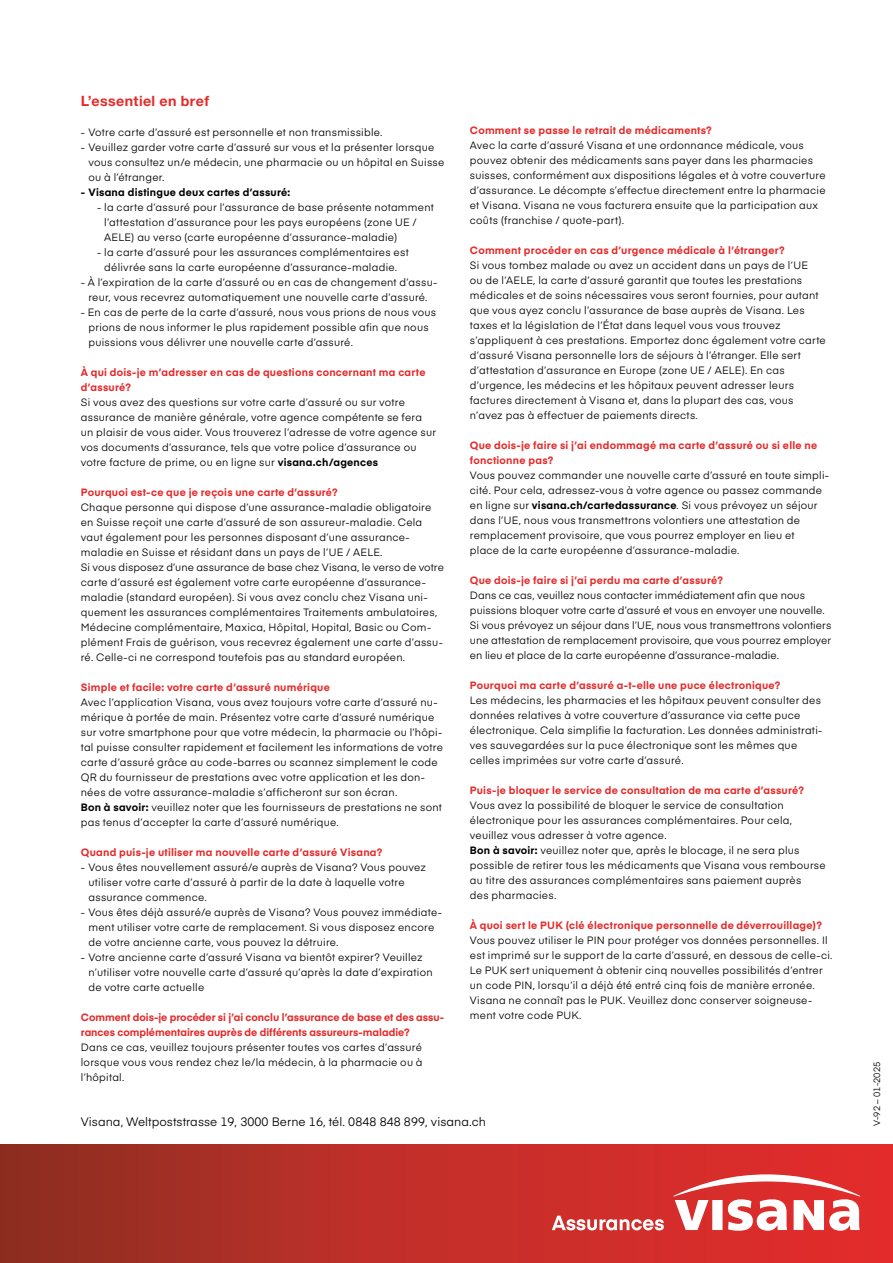
<style>
.page{position:relative;width:893px;height:1263px;background:#fff}
.page>*{position:absolute;margin:0;border:0;box-sizing:border-box;transform-origin:0 0}
.t1{font:700 14.25px "Helvetica Neue LT Std";letter-spacing:.025em;color:#e42b2b}
.t2{font:12px "Eina 03";letter-spacing:.005em;color:#000}
.t3{font:10.5px/15px "Eina 03";letter-spacing:.025em;color:#000}
.t4{font:700 10.5px/15px "Eina 03";letter-spacing:.025em;color:#e42b2b}
.t5{font:700 10.5px/15px "Eina 03";color:#e42b2b}
.t6{font:700 10.5px "Eina 03";letter-spacing:.025em;color:#000}
.t7{font:9px "Eina 03";color:#000}
.s1{font-weight:700}
</style>
<div class="page">
<div style="left:0;top:1144px;width:893px;height:119px;background:linear-gradient(to right,#942f23,#ea2d2e)"></div>
<svg style="left:673px;top:1174px;width:187px;height:57px"></svg>
<svg style="left:552px;top:1216px;width:112px;height:14px"></svg>
<p class="t1" style="left:81px;top:92px;width:130px">L’essentiel en bref</p>
<p class="t3" style="left:81px;top:124px;width:303px">- Votre carte d’assuré est personnelle et non transmissible.</p>
<p class="t3" style="left:88px;top:139px;width:357px;text-indent:-8px">- Veuillez garder votre carte d’assuré sur vous et la présenter lorsque vous consultez un/e médecin, une pharmacie ou un hôpital en Suisse ou à l’étranger.</p>
<p class="t6" style="left:81px;top:185px;width:211px">- Visana distingue deux cartes d’assuré:</p>
<p class="t3" style="left:104px;top:199px;width:331px;text-indent:-7px">- la carte d’assuré pour l’assurance de base présente notamment l’attestation d’assurance pour les pays européens (zone UE /<br>AELE) au verso (carte européenne d’assurance-maladie)</p>
<p class="t3" style="left:97px;top:244px;width:313px;text-align:center">- la carte d’assuré pour les assurances complémentaires est délivrée sans la carte européenne d’assurance-maladie.</p>
<p class="t3" style="left:81px;top:274px;width:358px;text-align:center">- À l’expiration de la carte d’assuré ou en cas de changement d’assu&shy;reur, vous recevrez automatiquement une nouvelle carte d’assuré.</p>
<p class="t3" style="left:88px;top:304px;width:349px;text-indent:-8px">- En cas de perte de la carte d’assuré, nous vous prions de nous vous prions de nous informer le plus rapidement possible afin que nous puissions vous délivrer une nouvelle carte d’assuré.</p>
<p class="t4" style="left:81px;top:364px;width:346px">À qui dois-je m’adresser en cas de questions concernant ma carte d’assuré?</p>
<p class="t3" style="left:81px;top:394px;width:357px">Si vous avez des questions sur votre carte d’assuré ou sur votre assurance de manière générale, votre agence compétente se fera un plaisir de vous aider. Vous trouverez l’adresse de votre agence sur vos documents d’assurance, tels que votre police d’assurance ou votre facture de prime, ou en ligne sur <span class="s1">visana.ch/agences</span></p>
<p class="t4" style="left:81px;top:484px;width:258px">Pourquoi est-ce que je reçois une carte d’assuré?</p>
<p class="t3" style="left:81px;top:499px;width:365px">Chaque personne qui dispose d’une assurance-maladie obligatoire en Suisse reçoit une carte d’assuré de son assureur-maladie. Cela vaut également pour les personnes disposant d’une assurance&shy;maladie en Suisse et résidant dans un pays de l’UE / AELE.<br>Si vous disposez d’une assurance de base chez Visana, le verso de votre carte d’assuré est également votre carte européenne d’assurance&shy;maladie (standard européen). Si vous avez conclu chez Visana uni&shy;quement les assurances complémentaires Traitements ambulatoires, Médecine complémentaire, Maxica, Hôpital, Hopital, Basic ou Com&shy;plément Frais de guérison, vous recevrez également une carte d’assu&shy;ré. Celle-ci ne correspond toutefois pas au standard européen.</p>
<p class="t4" style="left:81px;top:679px;width:251px">Simple et facile: votre carte d’assuré numérique</p>
<p class="t3" style="left:81px;top:694px;width:364px">Avec l’application Visana, vous avez toujours votre carte d’assuré nu&shy;mérique à portée de main. Présentez votre carte d’assuré numérique sur votre smartphone pour que votre médecin, la pharmacie ou l’hôpi&shy;tal puisse consulter rapidement et facilement les informations de votre carte d’assuré grâce au code-barres ou scannez simplement le code QR du fournisseur de prestations avec votre application et les don&shy;nées de votre assurance-maladie s’afficheront sur son écran.</p>
<p class="t3" style="left:81px;top:799px;width:363px"><span class="s1">Bon à savoir:</span> veuillez noter que les fournisseurs de prestations ne sont pas tenus d’accepter la carte d’assuré numérique.</p>
<p class="t4" style="left:81px;top:844px;width:303px">Quand puis-je utiliser ma nouvelle carte d’assuré Visana?</p>
<p class="t3" style="left:88px;top:859px;width:339px;text-indent:-8px">- Vous êtes nouvellement assuré/e auprès de Visana? Vous pouvez utiliser votre carte d’assuré à partir de la date à laquelle votre assurance commence.</p>
<p class="t3" style="left:88px;top:904px;width:355px;text-indent:-8px">- Vous êtes déjà assuré/e auprès de Visana? Vous pouvez immédiate&shy;ment utiliser votre carte de remplacement. Si vous disposez encore de votre ancienne carte, vous pouvez la détruire.</p>
<p class="t3" style="left:88px;top:949px;width:346px;text-indent:-8px">- Votre ancienne carte d’assuré Visana va bientôt expirer? Veuillez n’utiliser votre nouvelle carte d’assuré qu’après la date d’expiration de votre carte actuelle</p>
<p class="t5" style="left:81px;top:1009px;width:365px">Comment dois-je procéder si j’ai conclu l’assurance de base et des assu&shy;rances complémentaires auprès de différents assureurs-maladie?</p>
<p class="t3" style="left:81px;top:1039px;width:343px;text-align:justify">Dans ce cas, veuillez toujours présenter toutes vos cartes d’assuré lorsque vous vous rendez chez le/la médecin, à la pharmacie ou à l’hôpital.</p>
<p class="t4" style="left:470px;top:122px;width:243px">Comment se passe le retrait de médicaments?</p>
<p class="t3" style="left:470px;top:137px;width:357px">Avec la carte d’assuré Visana et une ordonnance médicale, vous pouvez obtenir des médicaments sans payer dans les pharmacies suisses, conformément aux dispositions légales et à votre couverture d’assurance. Le décompte s’effectue directement entre la pharmacie et Visana. Visana ne vous facturera ensuite que la participation aux coûts (franchise / quote-part).</p>
<p class="t4" style="left:470px;top:242px;width:316px">Comment procéder en cas d’urgence médicale à l’étranger?</p>
<p class="t3" style="left:470px;top:257px;width:357px">Si vous tombez malade ou avez un accident dans un pays de l’UE<br>ou de l’AELE, la carte d’assuré garantit que toutes les prestations médicales et de soins nécessaires vous seront fournies, pour autant que vous ayez conclu l’assurance de base auprès de Visana. Les taxes et la législation de l’État dans lequel vous vous trouvez s’appliquent à ces prestations. Emportez donc également votre carte d’assuré Visana personnelle lors de séjours à l’étranger. Elle sert d’attestation d’assurance en Europe (zone UE / AELE). En cas d’urgence, les médecins et les hôpitaux peuvent adresser leurs factures directement à Visana et, dans la plupart des cas, vous n’avez pas à effectuer de paiements directs.</p>
<p class="t4" style="left:470px;top:437px;width:349px">Que dois-je faire si j’ai endommagé ma carte d’assuré ou si elle ne fonctionne pas?</p>
<p class="t3" style="left:470px;top:467px;width:361px">Vous pouvez commander une nouvelle carte d’assuré en toute simpli&shy;cité. Pour cela, adressez-vous à votre agence ou passez commande en ligne sur <span class="s1">visana.ch/cartedassurance</span>. Si vous prévoyez un séjour dans l’UE, nous vous transmettrons volontiers une attestation de remplacement provisoire, que vous pourrez employer en lieu et<br>place de la carte européenne d’assurance-maladie.</p>
<p class="t4" style="left:470px;top:572px;width:255px">Que dois-je faire si j’ai perdu ma carte d’assuré?</p>
<p class="t3" style="left:470px;top:587px;width:363px">Dans ce cas, veuillez nous contacter immédiatement afin que nous puissions bloquer votre carte d’assuré et vous en envoyer une nouvelle.<br>Si vous prévoyez un séjour dans l’UE, nous vous transmettrons volontiers une attestation de remplacement provisoire, que vous pourrez employer en lieu et place de la carte européenne d’assurance-maladie.</p>
<p class="t4" style="left:470px;top:677px;width:312px">Pourquoi ma carte d’assuré a-t-elle une puce électronique?</p>
<p class="t3" style="left:470px;top:692px;width:354px">Les médecins, les pharmacies et les hôpitaux peuvent consulter des données relatives à votre couverture d’assurance via cette puce électronique. Cela simplifie la facturation. Les données administrati&shy;ves sauvegardées sur la puce électronique sont les mêmes que celles imprimées sur votre carte d’assuré.</p>
<p class="t4" style="left:470px;top:782px;width:336px">Puis-je bloquer le service de consultation de ma carte d’assuré?</p>
<p class="t3" style="left:470px;top:797px;width:324px">Vous avez la possibilité de bloquer le service de consultation électronique pour les assurances complémentaires. Pour cela, veuillez vous adresser à votre agence.</p>
<p class="t3" style="left:470px;top:842px;width:357px"><span class="s1">Bon à savoir:</span> veuillez noter que, après le blocage, il ne sera plus possible de retirer tous les médicaments que Visana vous rembourse au titre des assurances complémentaires sans paiement auprès<br>des pharmacies.</p>
<p class="t4" style="left:470px;top:917px;width:354px">À quoi sert le PUK (clé électronique personnelle de déverrouillage)?</p>
<p class="t3" style="left:470px;top:932px;width:364px">Vous pouvez utiliser le PIN pour protéger vos données personnelles. Il est imprimé sur le support de la carte d’assuré, en dessous de celle-ci.<br>Le PUK sert uniquement à obtenir cinq nouvelles possibilités d’entrer un code PIN, lorsqu’il a déjà été entré cinq fois de manière erronée.<br>Visana ne connaît pas le PUK. Veuillez donc conserver soigneuse&shy;ment votre code PUK.</p>
<p class="t2" style="left:81px;top:1112px;width:407px">Visana, Weltpoststrasse 19, 3000 Berne 16, tél. 0848 848 899, visana.ch</p>
<p class="t7" style="left:870px;top:1126px;width:65px;rotate:-90deg">V-92 – 01-2025</p>
</div>
